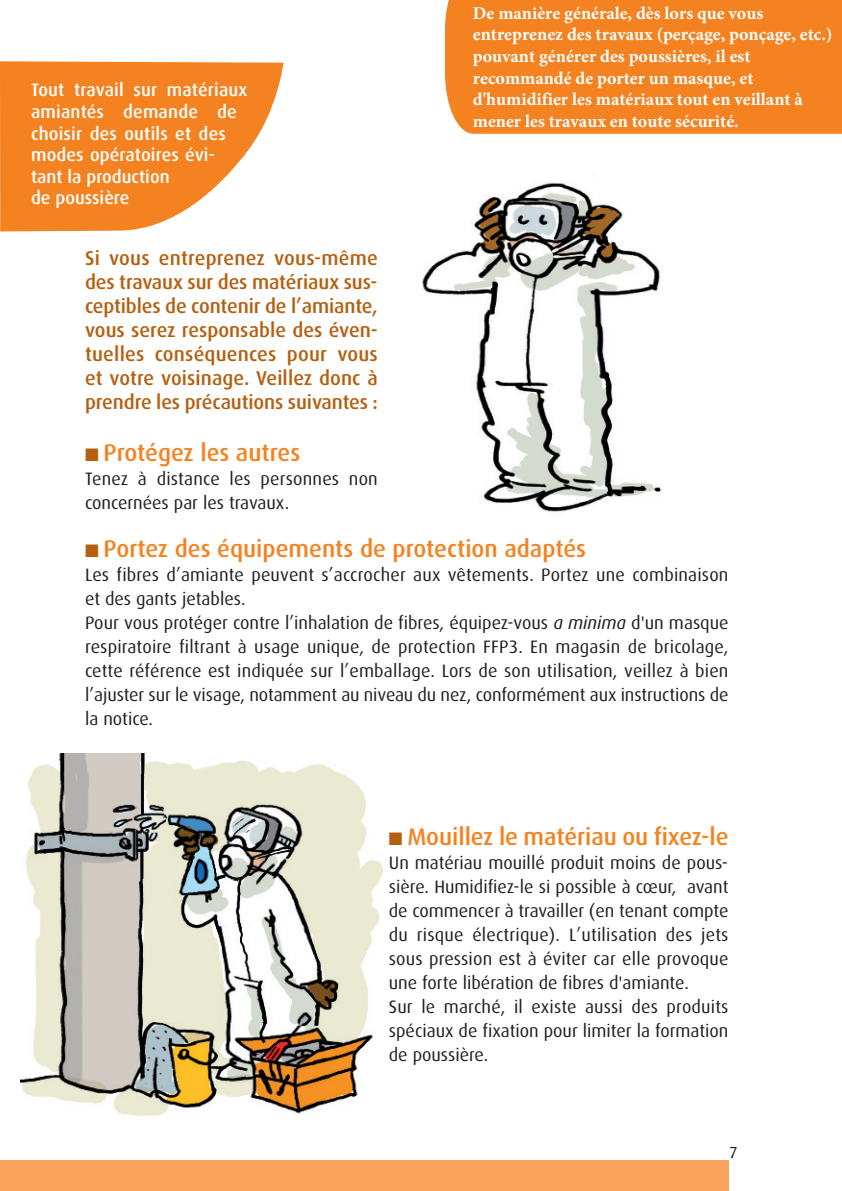
<style>
.page{position:relative;width:842px;height:1191px;background:#fff}
.page>*{position:absolute;margin:0;border:0;box-sizing:border-box;transform-origin:0 0}
.t1{font:500 24px "Dax OT";color:#f58220}
.t2{font:500 20px/24px "Dax OT";letter-spacing:-.005em;color:#b56011;text-align:justify}
.t3{font:18px/24px "Dax OT";color:#231f20}
.t4{font:700 18px/21.6px "Minion Pro";color:#fff}
.t5{font:500 18px/21.6px "Dax OT";letter-spacing:.01em;color:#fff}
.t6{font:16px "Dax OT";color:#231f20}
.s1{color:#b56011}
.s2{font-style:italic}
</style>
<div class="page">
<div style="left:0;top:1160px;width:729px;height:31px;background:#f8a35c"></div>
<svg style="left:0;top:61px;width:283px;height:170px;fill:#f58220"></svg>
<img style="left:422px;top:175px;width:240px;height:337px">
<img style="left:21px;top:754px;width:363px;height:362px">
<div style="left:445px;top:0;width:397px;height:134px;background:#f58220"></div>
<p class="t5" style="left:31px;top:81px;width:218px">Tout travail sur matériaux amiantés demande de choisir des outils et des modes opératoires évi&shy;tant la production<br>de poussière</p>
<p class="t4" style="left:473px;top:2px;width:361px">De manière générale, dès lors que vous entreprenez des travaux (perçage, ponçage, etc.) pouvant générer des poussières, il est recommandé de porter un masque, et d'humidifier les matériaux tout en veillant à mener les travaux en toute sécurité.</p>
<p class="t2" style="left:85px;top:248px;width:294px">Si vous entreprenez vous-même des travaux sur des matériaux sus&shy;ceptibles de contenir de l’amiante, vous serez responsable des éven&shy;tuelles conséquences pour vous et votre voisinage. Veillez donc à prendre les précautions suivantes :</p>
<h1 class="t1" style="left:85px;top:444px;width:217px"><span class="s1">■</span> Protégez les autres</h1>
<p class="t3" style="left:85px;top:469px;width:294px">Tenez à distance les personnes non concernées par les travaux.</p>
<h1 class="t1" style="left:85px;top:540px;width:503px"><span class="s1">■</span> Portez des équipements de protection adaptés</h1>
<p class="t3" style="left:85px;top:565px;width:645px">Les fibres d’amiante peuvent s’accrocher aux vêtements. Portez une combinaison et des gants jetables.<br>Pour vous protéger contre l’inhalation de fibres, équipez-vous <span class="s2">a minima</span> d'un masque respiratoire filtrant à usage unique, de protection FFP3. En magasin de bricolage, cette référence est indiquée sur l’emballage. Lors de son utilisation, veillez à bien l’ajuster sur le visage, notamment au niveau du nez, conformément aux instructions de la notice.</p>
<h1 class="t1" style="left:389px;top:828px;width:341px"><span class="s1">■</span> Mouillez le matériau ou fixez-le</h1>
<p class="t3" style="left:389px;top:853px;width:341px">Un matériau mouillé produit moins de pous&shy;sière. Humidifiez-le si possible à cœur, avant de commencer à travailler (en tenant compte du risque électrique). L’utilisation des jets sous pression est à éviter car elle provoque une forte libération de fibres d'amiante.<br>Sur le marché, il existe aussi des produits spéciaux de fixation pour limiter la formation de poussière.</p>
<p class="t6" style="left:729px;top:1146px;width:10px">7</p>
</div>
